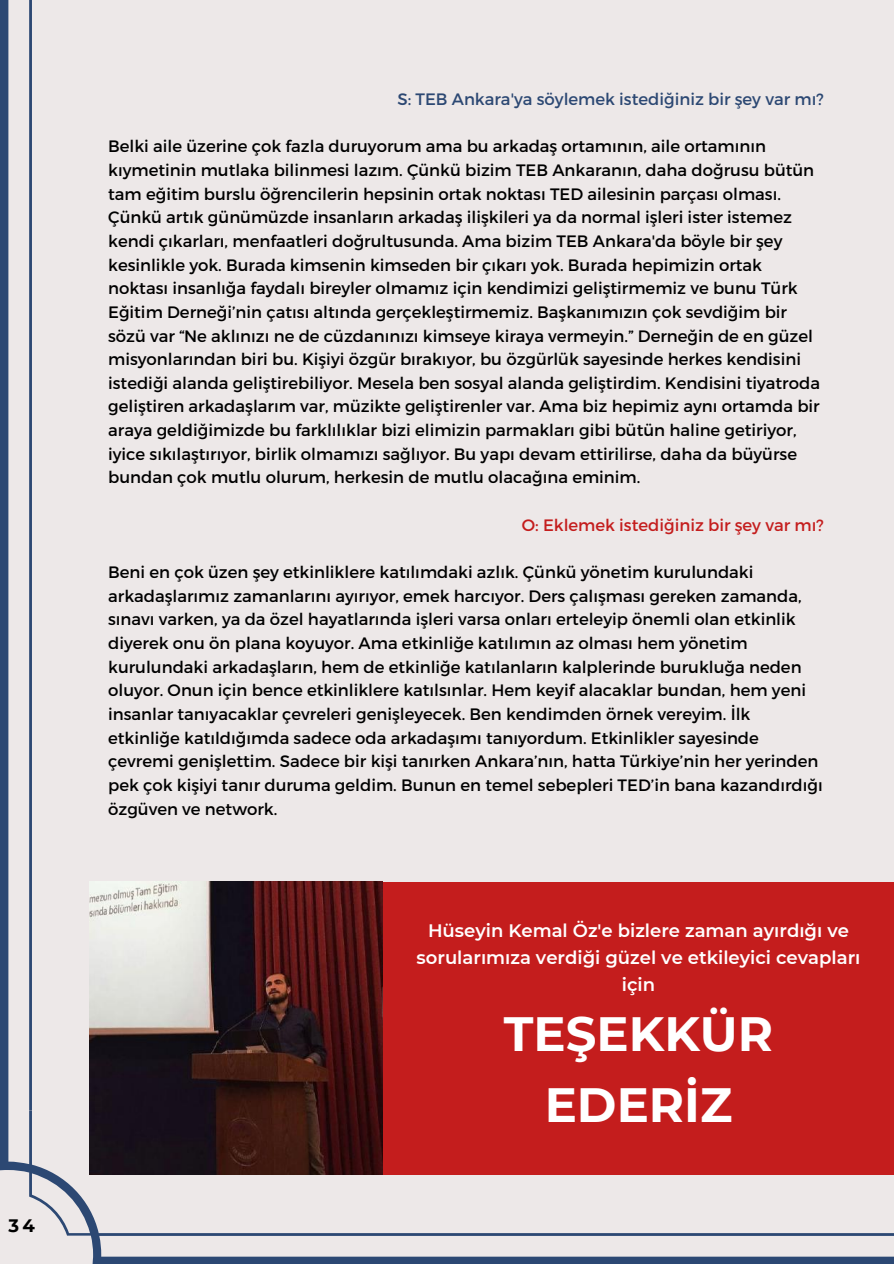
<style>
.page{position:relative;width:894px;height:1264px;background:#fff}
.page>*{position:absolute;margin:0;border:0;box-sizing:border-box;transform-origin:0 0}
.t1{font:700 48px/70.9px "Montserrat";color:#fff;text-align:center}
.t2{font:600 18px/27px "Montserrat";color:#fff;text-align:center}
.t3{font:700 18px "Montserrat";color:#000}
.t4{font:16.5px/23.7px "Montserrat";color:#000}
.t5{font:16.5px "Montserrat";color:#2c4873}
.t6{font:16.5px "Montserrat";color:#c41d1d}
</style>
<div class="page">
<div style="left:0;top:0;width:893px;height:1263px;background:#ede8e8"></div>
<div style="left:342px;top:881px;width:551px;height:293px;background:#c41d1d"></div>
<img style="left:89px;top:881px;width:293px;height:293px">
<p class="t3" style="left:8px;top:1214px;width:28px">34</p>
<p class="t5" style="left:397px;top:88px;width:427px">S: TEB Ankara'ya söylemek istediğiniz bir şey var mı?</p>
<p class="t4" style="left:108px;top:134px;width:713px">Belki aile üzerine çok fazla duruyorum ama bu arkadaş ortamının, aile ortamının kıymetinin mutlaka bilinmesi lazım. Çünkü bizim TEB Ankaranın, daha doğrusu bütün tam eğitim burslu öğrencilerin hepsinin ortak noktası TED ailesinin parçası olması.<br>Çünkü artık günümüzde insanların arkadaş ilişkileri ya da normal işleri ister istemez kendi çıkarları, menfaatleri doğrultusunda. Ama bizim TEB Ankara'da böyle bir şey kesinlikle yok. Burada kimsenin kimseden bir çıkarı yok. Burada hepimizin ortak noktası insanlığa faydalı bireyler olmamız için kendimizi geliştirmemiz ve bunu Türk Eğitim Derneği’nin çatısı altında gerçekleştirmemiz. Başkanımızın çok sevdiğim bir sözü var “Ne aklınızı ne de cüzdanınızı kimseye kiraya vermeyin.” Derneğin de en güzel misyonlarından biri bu. Kişiyi özgür bırakıyor, bu özgürlük sayesinde herkes kendisini istediği alanda geliştirebiliyor. Mesela ben sosyal alanda geliştirdim. Kendisini tiyatroda geliştiren arkadaşlarım var, müzikte geliştirenler var. Ama biz hepimiz aynı ortamda bir araya geldiğimizde bu farklılıklar bizi elimizin parmakları gibi bütün haline getiriyor, iyice sıkılaştırıyor, birlik olmamızı sağlıyor. Bu yapı devam ettirilirse, daha da büyürse bundan çok mutlu olurum, herkesin de mutlu olacağına eminim.</p>
<p class="t6" style="left:521px;top:514px;width:303px">O: Eklemek istediğiniz bir şey var mı?</p>
<p class="t4" style="left:108px;top:559px;width:715px">Beni en çok üzen şey etkinliklere katılımdaki azlık. Çünkü yönetim kurulundaki arkadaşlarımız zamanlarını ayırıyor, emek harcıyor. Ders çalışması gereken zamanda, sınavı varken, ya da özel hayatlarında işleri varsa onları erteleyip önemli olan etkinlik diyerek onu ön plana koyuyor. Ama etkinliğe katılımın az olması hem yönetim kurulundaki arkadaşların, hem de etkinliğe katılanların kalplerinde burukluğa neden oluyor. Onun için bence etkinliklere katılsınlar. Hem keyif alacaklar bundan, hem yeni insanlar tanıyacaklar çevreleri genişleyecek. Ben kendimden örnek vereyim. İlk etkinliğe katıldığımda sadece oda arkadaşımı tanıyordum. Etkinlikler sayesinde çevremi genişlettim. Sadece bir kişi tanırken Ankara’nın, hatta Türkiye’nin her yerinden pek çok kişiyi tanır duruma geldim. Bunun en temel sebepleri TED’in bana kazandırdığı özgüven ve network.</p>
<p class="t2" style="left:416px;top:917px;width:445px">Hüseyin Kemal Öz'e bizlere zaman ayırdığı ve sorularımıza verdiği güzel ve etkileyici cevapları için</p>
<h1 class="t1" style="left:503px;top:998px;width:271px">TEŞEKKÜR<br>EDERİZ</h1>
</div>
